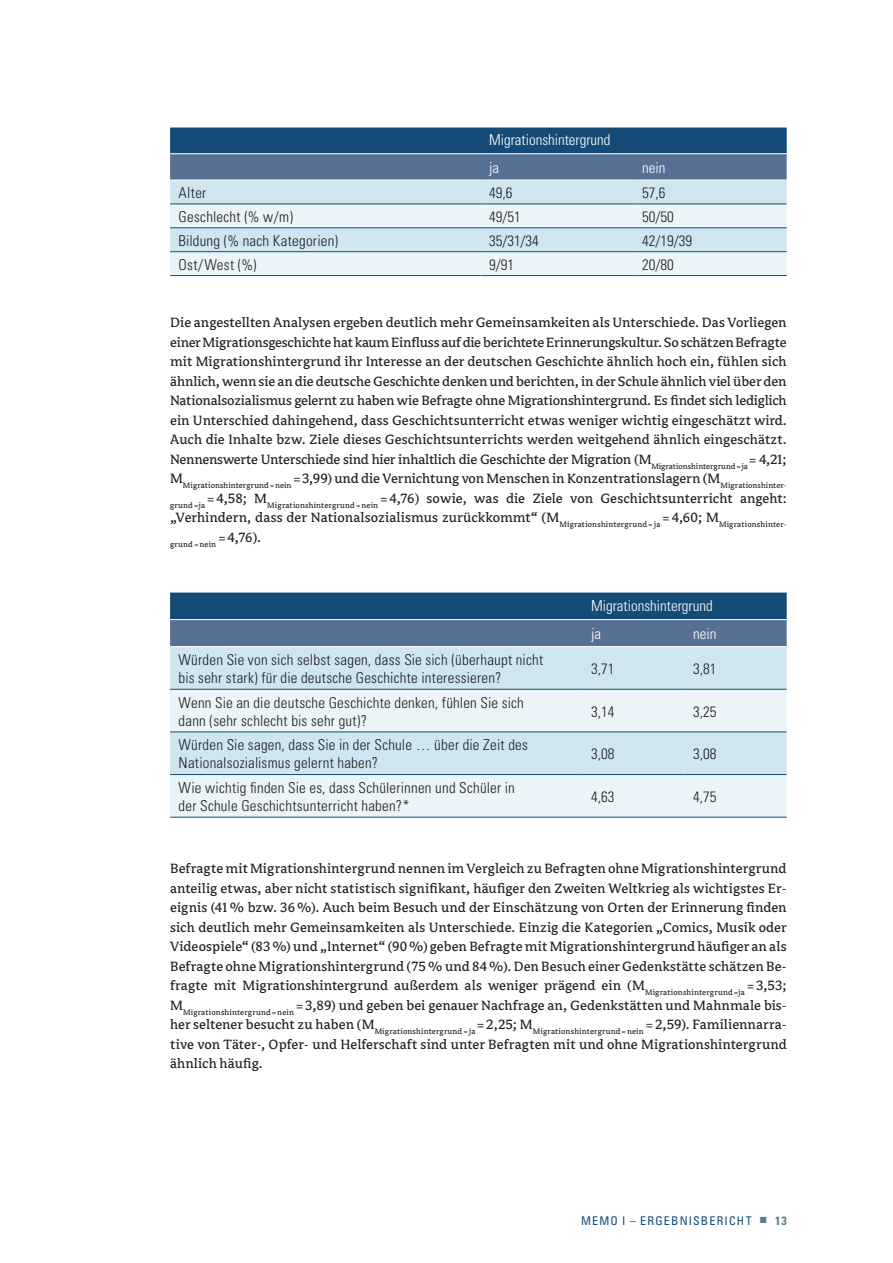
<style>
.page{position:relative;width:893px;height:1263px;background:#fff}
.page>*{position:absolute;margin:0;border:0;box-sizing:border-box;transform-origin:0 0}
.t1{font:15px/19.5px "Avance Pro";letter-spacing:.005em;color:#231f20;text-align:justify}
.t2{font:300 condensed 15px/18px "Univers";letter-spacing:.015em;color:#231f20}
.t3{font:300 condensed 15px/27.5px "Univers";color:#fff}
.t4{font:condensed 12px "Univers";letter-spacing:.095em;color:#144c77}
.t5{font:8.7px "Avance Pro";letter-spacing:.015em;color:#231f20}
.s1{font-family:"Avance Pro";font-style:italic;font-stretch:normal;color:#5b7e8d}
.s2{font-weight:700;color:#5b7e8d}
</style>
<div class="page">
<svg style="left:170px;top:127px;width:617px;height:148px;background:#9fb8cc"></svg>
<hr style="left:170px;top:153px;width:310px;height:1px;background:#fff">
<hr style="left:480px;top:153px;width:154px;height:1px;background:#fff">
<hr style="left:634px;top:153px;width:153px;height:1px;background:#fff">
<hr style="left:170px;top:180px;width:310px;height:1px;background:#fff">
<hr style="left:480px;top:180px;width:154px;height:1px;background:#fff">
<hr style="left:634px;top:180px;width:153px;height:1px;background:#fff">
<hr style="left:170px;top:204px;width:310px;height:1px;background:#144c77">
<hr style="left:480px;top:204px;width:154px;height:1px;background:#144c77">
<hr style="left:634px;top:204px;width:153px;height:1px;background:#144c77">
<hr style="left:170px;top:228px;width:310px;height:1px;background:#144c77">
<hr style="left:480px;top:228px;width:154px;height:1px;background:#144c77">
<hr style="left:634px;top:228px;width:153px;height:1px;background:#144c77">
<hr style="left:170px;top:251px;width:310px;height:1px;background:#144c77">
<hr style="left:480px;top:251px;width:154px;height:1px;background:#144c77">
<hr style="left:634px;top:251px;width:153px;height:1px;background:#144c77">
<hr style="left:170px;top:275px;width:310px;height:1px;background:#144c77">
<hr style="left:480px;top:275px;width:154px;height:1px;background:#144c77">
<hr style="left:634px;top:275px;width:153px;height:1px;background:#144c77">
<svg style="left:170px;top:592px;width:617px;height:54px;background:#375f86"></svg>
<div style="left:170px;top:647px;width:617px;height:42px;background:#cfe6f1"></div>
<svg style="left:170px;top:690px;width:617px;height:127px;background:#dfeef5"></svg>
<hr style="left:170px;top:619px;width:413px;height:1px;background:#fff">
<hr style="left:583px;top:619px;width:102px;height:1px;background:#fff">
<hr style="left:685px;top:619px;width:102px;height:1px;background:#fff">
<hr style="left:170px;top:689px;width:413px;height:1px;background:#144c77">
<hr style="left:583px;top:689px;width:102px;height:1px;background:#144c77">
<hr style="left:685px;top:689px;width:102px;height:1px;background:#144c77">
<hr style="left:170px;top:732px;width:413px;height:1px;background:#144c77">
<hr style="left:583px;top:732px;width:102px;height:1px;background:#144c77">
<hr style="left:685px;top:732px;width:102px;height:1px;background:#144c77">
<hr style="left:170px;top:774px;width:413px;height:1px;background:#144c77">
<hr style="left:583px;top:774px;width:102px;height:1px;background:#144c77">
<hr style="left:685px;top:774px;width:102px;height:1px;background:#144c77">
<hr style="left:170px;top:817px;width:413px;height:1px;background:#144c77">
<hr style="left:583px;top:817px;width:102px;height:1px;background:#144c77">
<hr style="left:685px;top:817px;width:102px;height:1px;background:#144c77">
<p class="t3" style="left:489px;top:126px;width:123px">Migrationshintergrund ja</p>
<p class="t3" style="left:642px;top:154px;width:25px">nein</p>
<p class="t2" style="left:179px;top:184px;width:29px">Alter</p>
<p class="t2" style="left:489px;top:184px;width:25px">49,6</p>
<p class="t2" style="left:642px;top:184px;width:25px">57,6</p>
<p class="t2" style="left:179px;top:207px;width:116px">Geschlecht (% w/m)</p>
<p class="t2" style="left:489px;top:207px;width:33px">49/51</p>
<p class="t2" style="left:642px;top:207px;width:33px">50/50</p>
<p class="t2" style="left:179px;top:231px;width:161px">Bildung (% nach Kategorien)</p>
<p class="t2" style="left:489px;top:231px;width:51px">35/31/34</p>
<p class="t2" style="left:642px;top:231px;width:51px">42/19/39</p>
<p class="t2" style="left:179px;top:255px;width:79px">Ost/West (%)</p>
<p class="t2" style="left:489px;top:255px;width:26px">9/91</p>
<p class="t2" style="left:642px;top:255px;width:33px">20/80</p>
<p class="t1" style="left:170px;top:313px;width:618px">Die angestellten Analysen ergeben deutlich mehr Gemeinsamkeiten als Unterschiede. Das Vorliegen einer Migrationsgeschichte hat kaum Einfluss auf die berichtete Erinnerungskultur. So schätzen Befragte mit Migrationshintergrund ihr Interesse an der deutschen Geschichte ähnlich hoch ein, fühlen sich ähnlich, wenn sie an die deutsche Geschichte denken und berichten, in der Schule ähnlich viel über den Nationalsozialismus gelernt zu haben wie Befragte ohne Migrationshintergrund. Es findet sich lediglich ein Unterschied dahingehend, dass Geschichtsunterricht etwas weniger wichtig eingeschätzt wird.<br>Auch die Inhalte bzw. Ziele dieses Geschichtsunterrichts werden weitgehend ähnlich eingeschätzt.<br>Nennenswerte Unterschiede sind hier inhaltlich die Geschichte der Migration (M<sub>Migrationshintergrund=ja</sub>= 4,21; M<sub>Migrationshintergrund=nein</sub> =3,99) und die Vernichtung von Menschen in Konzentrationslagern (M<sub>Migrationshinter&shy;grund=ja</sub> =4,58; M<sub>Migrationshintergrund=nein</sub> =4,76) sowie, was die Ziele von Geschichtsunterricht angeht: „Verhindern, dass der Nationalsozialismus zurückkommt“ (M<sub>Migrationshintergrund=ja</sub> = 4,60; M<sub>Migrationshinter-</sub></p>
<p class="t5" style="left:170px;top:539px;width:92px">grund=nein <sup>=4,76).</sup></p>
<p class="t3" style="left:591px;top:591px;width:123px;line-height:28.2px">Migrationshintergrund ja</p>
<p class="t3" style="left:693px;top:620px;width:25px">nein</p>
<p class="t2" style="left:179px;top:651px;width:366px">Würden Sie von sich selbst sagen, dass Sie sich (überhaupt nicht bis sehr stark) für die deutsche Geschichte interessieren?</p>
<p class="t2" style="left:591px;top:660px;width:25px">3,71</p>
<p class="t2" style="left:693px;top:660px;width:25px">3,81</p>
<p class="t2" style="left:179px;top:693px;width:347px">Wenn Sie an die deutsche Geschichte denken, fühlen Sie sich dann (sehr schlecht bis sehr gut)?</p>
<p class="t2" style="left:591px;top:702px;width:25px">3,14</p>
<p class="t2" style="left:693px;top:702px;width:25px">3,25</p>
<p class="t2" style="left:179px;top:736px;width:351px">Würden Sie sagen, dass Sie in der Schule … über die Zeit des<br>Nationalsozialismus gelernt haben?</p>
<p class="t2" style="left:591px;top:745px;width:25px">3,08</p>
<p class="t2" style="left:693px;top:745px;width:25px">3,08</p>
<p class="t2" style="left:179px;top:778px;width:338px">Wie wichtig finden Sie es, dass Schülerinnen und Schüler in der Schule Geschichtsunterricht haben?*</p>
<p class="t2" style="left:591px;top:787px;width:25px">4,63</p>
<p class="t2" style="left:693px;top:787px;width:25px">4,75</p>
<p class="t1" style="left:170px;top:859px;width:618px">Befragte mit Migrationshintergrund nennen im Vergleich zu Befragten ohne Migrationshintergrund anteilig etwas, aber nicht statistisch signifikant, häufiger den Zweiten Weltkrieg als wichtigstes Er&shy;eignis (41% bzw. 36%). Auch beim Besuch und der Einschätzung von Orten der Erinnerung finden sich deutlich mehr Gemeinsamkeiten als Unterschiede. Einzig die Kategorien „Comics, Musik oder Videospiele“ (83%) und „Internet“ (90%) geben Befragte mit Migrationshintergrund häufiger an als Befragte ohne Migrationshintergrund (75% und 84%). Den Besuch einer Gedenkstätte schätzen Be&shy;fragte mit Migrationshintergrund außerdem als weniger prägend ein (M<sub>Migrationshintergrund=ja</sub> =3,53; M<sub>Migrationshintergrund=nein</sub> =3,89) und geben bei genauer Nachfrage an, Gedenkstätten und Mahnmale bis&shy;her seltener besucht zu haben (M<sub>Migrationshintergrund=ja</sub>=2,25; M<sub>Migrationshintergrund=nein</sub> =2,59). Familiennarra&shy;tive von Täter-, Opfer- und Helferschaft sind unter Befragten mit und ohne Migrationshintergrund ähnlich häufig.</p>
<p class="t4" style="left:581px;top:1213px;width:207px">MEMO I – ERGEBNISBERICHT <span class="s1">▪</span> <span class="s2">13</span></p>
</div>
